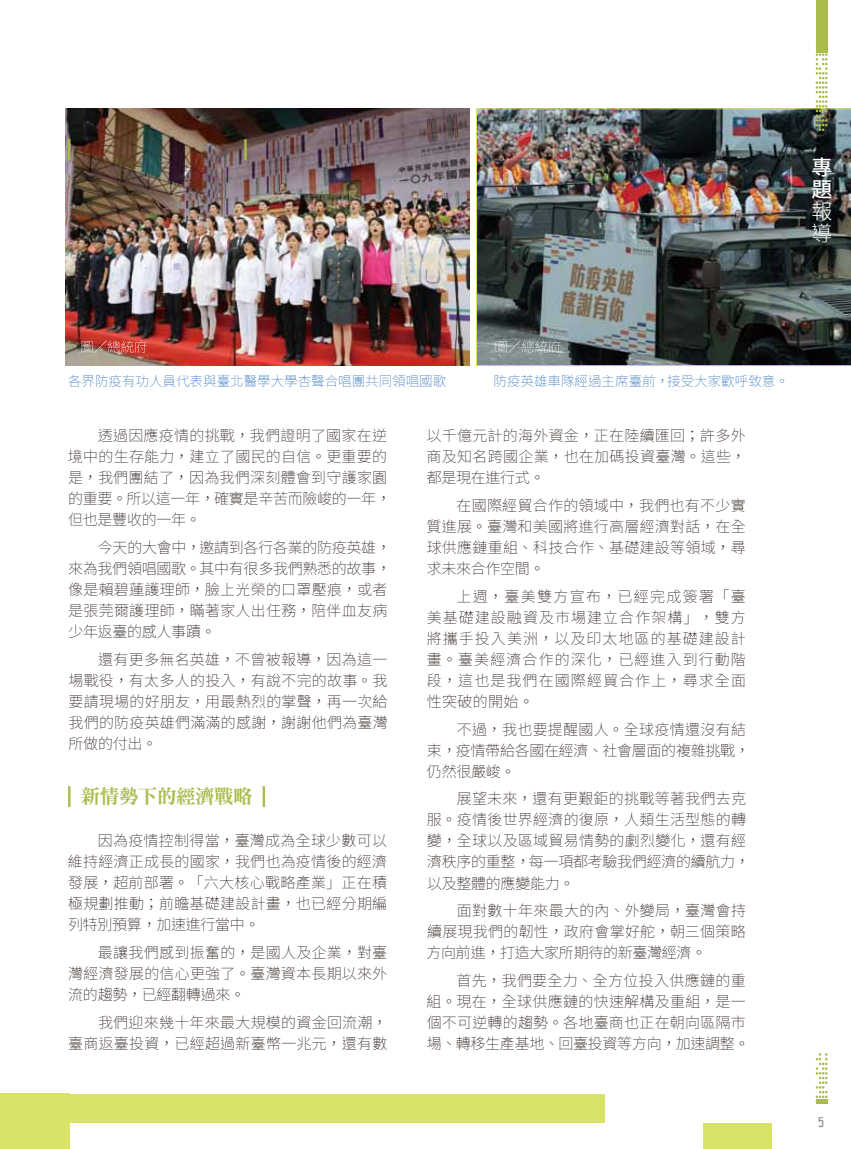
<style>
.page{position:relative;width:851px;height:1149px;background:#fff}
.page>*{position:absolute;margin:0;border:0;box-sizing:border-box;transform-origin:0 0}
.t1{font:500 21px/22px "Noto Sans CJ Ktc";color:#fff}
.t2{font:300 21px/22px "Noto Sans CJ Ktc";color:#fff}
.t3{font:19.5px "DFN Ming XB HK BF";letter-spacing:-.025em;color:#abbc4c}
.t4{font:100 15px/21px "Noto Sans CJ Ktc";letter-spacing:.015em;color:#221815;text-align:justify}
.t5{font:100 15px/21px "Noto Sans CJ Ktc";letter-spacing:-.02em;color:#221815}
.t6{font:100 13.5px "Noto Sans CJ Ktc";color:#3071b9}
.t7{font:600 13.5px "Aldo";color:#898989}
</style>
<div class="page">
<img style="left:66px;top:108px;width:403px;height:257px">
<img style="left:476px;top:108px;width:374px;height:258px">
<div style="left:815px;top:1098px;width:12px;height:5px;background:#abbc4c"></div>
<svg style="left:815px;top:1053px;width:12px;height:49px"></svg>
<div style="left:815px;top:0;width:12px;height:52px;background:#abbc4c"></div>
<svg style="left:815px;top:44px;width:12px;height:87px"></svg>
<hr style="left:68px;top:139px;width:2px;height:21px;background:#abbc4c">
<hr style="left:244px;top:139px;width:2px;height:21px;background:#abbc4c">
<div style="left:0;top:1093px;width:69px;height:55px;background:#d9e367"></div>
<div style="left:47px;top:1093px;width:557px;height:28px;background:#d9e367"></div>
<div style="left:703px;top:1123px;width:68px;height:25px;background:#d9e367"></div>
<hr style="left:68px;top:786px;width:2px;height:20px;background:#abbc4c">
<hr style="left:262px;top:786px;width:3px;height:20px;background:#abbc4c">
<svg style="left:82px;top:340px;width:65px;height:13px"></svg>
<svg style="left:495px;top:340px;width:65px;height:13px"></svg>
<h1 class="t1" style="left:811px;top:157px;width:22px">專題</h1>
<h1 class="t2" style="left:811px;top:201px;width:22px">報導</h1>
<p class="t6" style="left:68px;top:373px;width:380px">各界防疫有功人員代表與臺北醫學大學杏聲合唱團共同領唱國歌</p>
<p class="t6" style="left:493px;top:373px;width:297px">防疫英雄車隊經過主席臺前，接受大家歡呼致意。</p>
<p class="t4" style="left:68px;top:425px;width:324px;text-align:left;text-indent:30px">透過因應疫情的挑戰，我們證明了國家在逆境中的生存能力，建立了國民的自信。更重要的是，我們團結了，因為我們深刻體會到守護家園的重要。所以這一年，確實是辛苦而險峻的一年，但也是豐收的一年。</p>
<p class="t5" style="left:68px;top:537px;width:324px;text-indent:30px">今天的大會中，邀請到各行各業的防疫英雄，來為我們領唱國歌。其中有很多我們熟悉的故事，像是賴碧蓮護理師，臉上光榮的口罩壓痕，或者是張莞爾護理師，瞞著家人出任務，陪伴血友病少年返臺的感人事蹟。</p>
<p class="t4" style="left:68px;top:648px;width:321px;text-indent:30px">還有更多無名英雄，不曾被報導，因為這一場戰役，有太多人的投入，有說不完的故事。我要請現場的好朋友，用最熱烈的掌聲，再一次給我們的防疫英雄們滿滿的感謝，謝謝他們為臺灣所做的付出。</p>
<h2 class="t3" style="left:81px;top:786px;width:173px">新情勢下的經濟戰略</h2>
<p class="t4" style="left:68px;top:829px;width:321px;text-indent:30px">因為疫情控制得當，臺灣成為全球少數可以維持經濟正成長的國家，我們也為疫情後的經濟發展，超前部署。「六大核心戰略產業」正在積極規劃推動；前瞻基礎建設計畫，也已經分期編列特別預算，加速進行當中。</p>
<p class="t4" style="left:68px;top:941px;width:320px;text-indent:30px">最讓我們感到振奮的，是國人及企業，對臺灣經濟發展的信心更強了。臺灣資本長期以來外流的趨勢，已經翻轉過來。</p>
<p class="t4" style="left:68px;top:1011px;width:320px;text-align:right">我們迎來幾十年來最大規模的資金回流潮，<br>臺商返臺投資，已經超過新臺幣一兆元，還有數</p>
<p class="t4" style="left:426px;top:425px;width:321px">以千億元計的海外資金，正在陸續匯回；許多外商及知名跨國企業，也在加碼投資臺灣。這些，都是現在進行式。</p>
<p class="t4" style="left:426px;top:495px;width:321px;text-indent:30px">在國際經貿合作的領域中，我們也有不少實質進展。臺灣和美國將進行高層經濟對話，在全球供應鏈重組、科技合作、基礎建設等領域，尋求未來合作空間。</p>
<p class="t4" style="left:426px;top:585px;width:321px;text-indent:30px">上週，臺美雙方宣布，已經完成簽署「臺美基礎建設融資及市場建立合作架構」，雙方將攜手投入美洲，以及印太地區的基礎建設計畫。臺美經濟合作的深化，已經進入到行動階段，這也是我們在國際經貿合作上，尋求全面性突破的開始。</p>
<p class="t5" style="left:427px;top:718px;width:324px;text-indent:30px">不過，我也要提醒國人。全球疫情還沒有結束，疫情帶給各國在經濟、社會層面的複雜挑戰，仍然很嚴峻。</p>
<p class="t4" style="left:427px;top:788px;width:324px;text-align:left;text-indent:30px">展望未來，還有更艱鉅的挑戰等著我們去克服。疫情後世界經濟的復原，人類生活型態的轉變，全球以及區域貿易情勢的劇烈變化，還有經濟秩序的重整，每一項都考驗我們經濟的續航力，以及整體的應變能力。</p>
<p class="t4" style="left:426px;top:900px;width:321px;text-indent:30px">面對數十年來最大的內、外變局，臺灣會持續展現我們的韌性，政府會掌好舵，朝三個策略方向前進，打造大家所期待的新臺灣經濟。</p>
<p class="t4" style="left:426px;top:970px;width:324px;text-align:left;text-indent:30px">首先，我們要全力、全方位投入供應鏈的重組。現在，全球供應鏈的快速解構及重組，是一個不可逆轉的趨勢。各地臺商也正在朝向區隔市場、轉移生產基地、回臺投資等方向，加速調整。</p>
<p class="t7" style="left:818px;top:1114px;width:7px">5</p>
</div>
